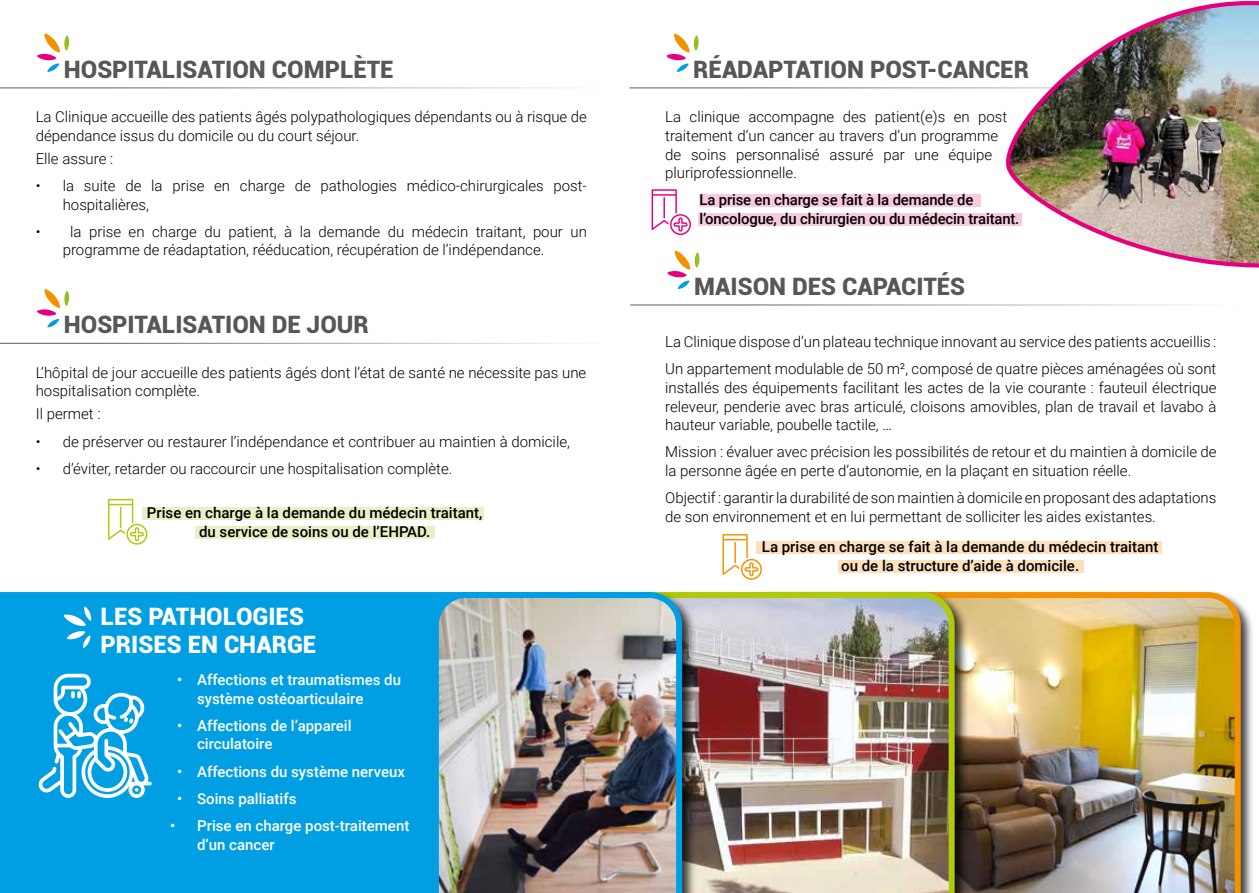
<style>
.page{position:relative;width:1259px;height:893px;background:#fff}
.page>*{position:absolute;margin:0;border:0;box-sizing:border-box;transform-origin:0 0}
.t1{font:900 24px "Roboto";color:#575756}
.t2{font:900 24px/28.8px "Roboto";color:#fff}
.t3{font:300 15px/18.6px "Roboto";color:#000}
.t4{font:500 15px/18.6px "Roboto";color:#000;text-align:center}
.t5{font:500 15px/18.6px "Roboto";color:#fff}
</style>
<div class="page">
<div style="left:723px;top:590px;width:532px;height:303px;background:#000;opacity:.75"></div>
<img style="left:968px;top:592px;width:272px;height:301px">
<svg style="left:37px;top:33px;width:32px;height:39px"></svg>
<svg style="left:666px;top:33px;width:32px;height:39px"></svg>
<svg style="left:37px;top:289px;width:32px;height:38px"></svg>
<svg style="left:667px;top:251px;width:32px;height:38px"></svg>
<hr style="left:0;top:87px;width:621px;height:1px;background:#706f6f">
<hr style="left:629px;top:87px;width:621px;height:1px;background:#706f6f">
<hr style="left:0;top:343px;width:621px;height:1px;background:#706f6f">
<hr style="left:630px;top:304px;width:621px;height:2px;background:#706f6f">
<div style="left:142px;top:507px;width:342px;height:13px;background:#e9efc6"></div>
<div style="left:756px;top:541px;width:405px;height:13px;background:#fee0bc"></div>
<div style="left:196px;top:526px;width:239px;height:13px;background:#e9efc6"></div>
<div style="left:838px;top:560px;width:245px;height:13px;background:#fee0bc"></div>
<svg style="left:108px;top:499px;width:39px;height:46px"></svg>
<div style="left:0;top:592px;width:431px;height:301px;background:#009fe3"></div>
<div style="left:542px;top:590px;width:426px;height:303px;background:#000;opacity:.75"></div>
<img style="left:696px;top:592px;width:258px;height:301px">
<div style="left:431px;top:590px;width:265px;height:303px;background:#000;opacity:.75"></div>
<img style="left:433px;top:592px;width:249px;height:301px">
<svg style="left:38px;top:674px;width:114px;height:124px"></svg>
<svg style="left:64px;top:606px;width:27px;height:42px"></svg>
<img style="left:998px;top:1px;width:261px;height:305px">
<svg style="left:722px;top:534px;width:40px;height:46px"></svg>
<svg style="left:651px;top:189px;width:40px;height:46px"></svg>
<div style="left:698px;top:194px;width:282px;height:13px;background:#f8c9df"></div>
<div style="left:698px;top:213px;width:324px;height:13px;background:#f8c9df"></div>
<h1 class="t1" style="left:64px;top:52px;width:331px">HOSPITALISATION COMPLÈTE</h1>
<h1 class="t1" style="left:693px;top:52px;width:337px">RÉADAPTATION POST-CANCER</h1>
<p class="t3" style="left:36px;top:107px;width:553px">La Clinique accueille des patients âgés polypathologiques dépendants ou à risque de dépendance issus du domicile ou du court séjour.</p>
<p class="t3" style="left:36px;top:149px;width:79px">Elle assure :</p>
<p class="t3" style="left:63px;top:176px;width:526px;text-indent:-27px">• la suite de la prise en charge de pathologies médico-chirurgicales post&shy;hospitalières,</p>
<p class="t3" style="left:63px;top:222px;width:526px;text-indent:-27px">• la prise en charge du patient, à la demande du médecin traitant, pour un programme de réadaptation, rééducation, récupération de l’indépendance.</p>
<h1 class="t1" style="left:64px;top:308px;width:306px">HOSPITALISATION DE JOUR</h1>
<p class="t3" style="left:36px;top:363px;width:552px">L’hôpital de jour accueille des patients âgés dont l’état de santé ne nécessite pas une hospitalisation complète.</p>
<p class="t3" style="left:36px;top:404px;width:66px">Il permet :</p>
<p class="t3" style="left:36px;top:431px;width:536px">• de préserver ou restaurer l’indépendance et contribuer au maintien à domicile,</p>
<p class="t3" style="left:36px;top:458px;width:418px">• d’éviter, retarder ou raccourcir une hospitalisation complète.</p>
<p class="t4" style="left:147px;top:503px;width:337px">Prise en charge à la demande du médecin traitant, du service de soins ou de l’EHPAD.</p>
<h1 class="t2" style="left:101px;top:601px;width:217px">LES PATHOLOGIES<br>PRISES EN CHARGE</h1>
<p class="t5" style="left:197px;top:670px;width:205px;text-indent:-20px">• Affections et traumatismes du système ostéoarticulaire</p>
<p class="t5" style="left:197px;top:716px;width:156px;text-indent:-20px">• Affections de l’appareil circulatoire</p>
<p class="t5" style="left:177px;top:761px;width:229px">• Affections du système nerveux</p>
<p class="t5" style="left:177px;top:789px;width:121px">• Soins palliatifs</p>
<p class="t5" style="left:197px;top:816px;width:214px;text-indent:-27px">• Prise en charge post-traitement d’un cancer</p>
<p class="t3" style="left:665px;top:107px;width:344px">La clinique accompagne des patient(e)s en post traitement d’un cancer au travers d’un programme de soins personnalisé assuré par une équipe pluriprofessionnelle.</p>
<p class="t4" style="left:699px;top:190px;width:321px;text-align:left">La prise en charge se fait à la demande de l’oncologue, du chirurgien ou du médecin traitant.</p>
<h1 class="t1" style="left:694px;top:269px;width:272px">MAISON DES CAPACITÉS</h1>
<p class="t3" style="left:665px;top:328px;width:553px;line-height:27.2px">La Clinique dispose d’un plateau technique innovant au service des patients accueillis :<br>Un appartement modulable de 50 m², composé de quatre pièces aménagées où sont</p>
<p class="t3" style="left:665px;top:378px;width:553px;text-align:justify">installés des équipements facilitant les actes de la vie courante : fauteuil électrique releveur, penderie avec bras articulé, cloisons amovibles, plan de travail et lavabo à hauteur variable, poubelle tactile, …</p>
<p class="t3" style="left:665px;top:442px;width:553px">Mission : évaluer avec précision les possibilités de retour et du maintien à domicile de la personne âgée en perte d’autonomie, en la plaçant en situation réelle.</p>
<p class="t3" style="left:665px;top:488px;width:553px">Objectif : garantir la durabilité de son maintien à domicile en proposant des adaptations de son environnement et en lui permettant de solliciter les aides existantes.</p>
<p class="t4" style="left:762px;top:537px;width:398px">La prise en charge se fait à la demande du médecin traitant ou de la structure d’aide à domicile.</p>
</div>
